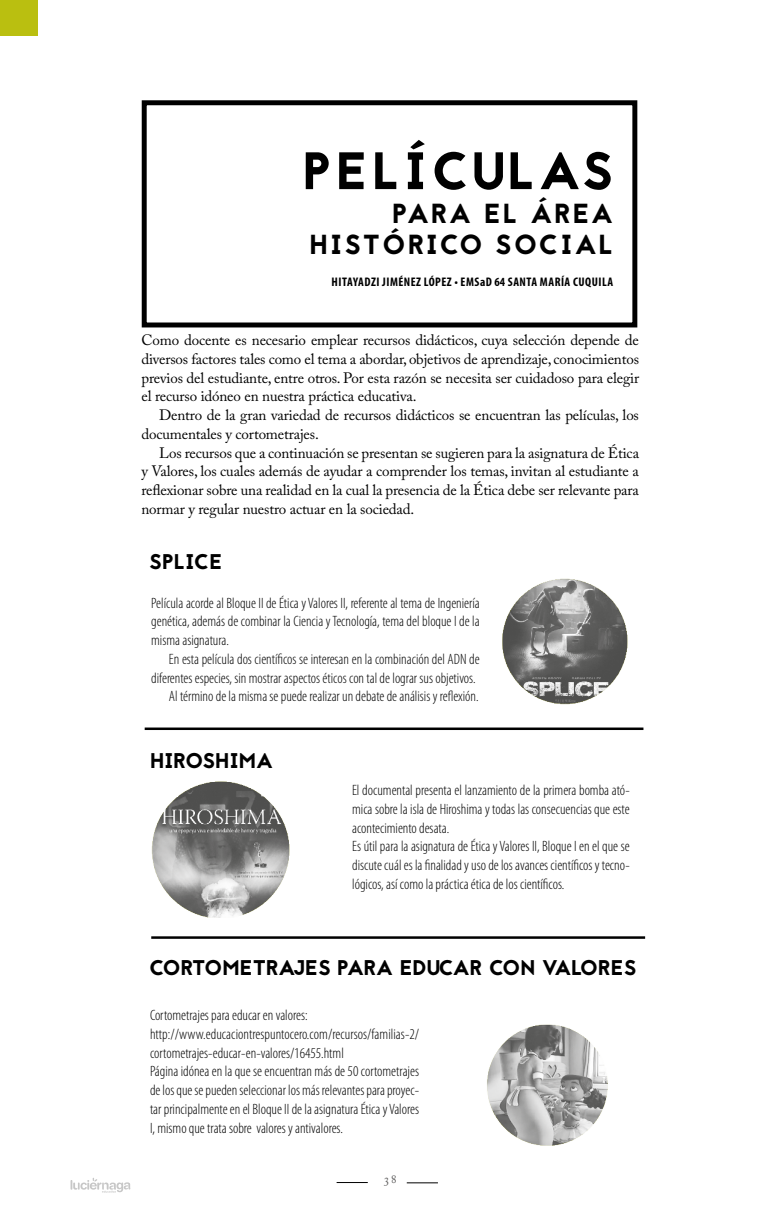
<style>
.page{position:relative;width:765px;height:1205px;background:#fff}
.page>*{position:absolute;margin:0;border:0;box-sizing:border-box;transform-origin:0 0}
.t1{font:52.5px "Jaapokki";letter-spacing:.08em;color:#000}
.t2{font:27.5px/31px "Jaapokki";letter-spacing:.075em;color:#000;text-align:right}
.t3{font:21.25px "Jaapokki";letter-spacing:-.01em;color:#000}
.t4{font:21.25px "Jaapokki";letter-spacing:.01em;color:#000}
.t5{font:300 condensed 15px/18.8px "Myriad Pro";color:#000}
.t6{font:15px/18.8px "Adobe Caslon Pro";letter-spacing:-.01em;color:#000;text-align:justify}
.t7{font:700 condensed 12.5px "Myriad Pro";letter-spacing:.04em;color:#000}
.t8{font:12.5px "Adobe Caslon Pro";color:#5f5e5e}
</style>
<div class="page">
<div style="left:0;top:0;width:38px;height:36px;background:#babf10"></div>
<hr style="left:407px;top:1182px;width:31px;height:1px;background:#000">
<hr style="left:337px;top:1182px;width:31px;height:1px;background:#000">
<svg style="left:71px;top:1178px;width:59px;height:14px"></svg>
<div style="left:142px;top:100px;width:495px;height:227px;border:5px solid #000"></div>
<hr style="left:145px;top:727px;width:498px;height:3px;background:#000">
<hr style="left:151px;top:936px;width:494px;height:3px;background:#000">
<img style="left:502px;top:578px;width:126px;height:127px">
<img style="left:487px;top:1024px;width:121px;height:121px">
<img style="left:151px;top:781px;width:139px;height:136px">
<h1 class="t1" style="left:302px;top:134px;width:312px">PELÍCULAS</h1>
<h2 class="t2" style="left:310px;top:198px;width:305px">PARA EL ÁREA<br>HISTÓRICO SOCIAL</h2>
<p class="t7" style="left:332px;top:275px;width:283px">HITAYADZI JIMÉNEZ LÓPEZ • EMSaD 64 SANTA MARÍA CUQUILA</p>
<p class="t6" style="left:141px;top:330px;width:499px">Como docente es necesario emplear recursos didácticos, cuya selección depende de diversos factores tales como el tema a abordar, objetivos de aprendizaje, conocimientos previos del estudiante, entre otros. Por esta razón se necesita ser cuidadoso para elegir el recurso idóneo en nuestra práctica educativa.</p>
<p class="t6" style="left:141px;top:405px;width:499px;text-indent:18px">Dentro de la gran variedad de recursos didácticos se encuentran las películas, los documentales y cortometrajes.</p>
<p class="t6" style="left:141px;top:443px;width:499px;text-indent:18px">Los recursos que a continuación se presentan se sugieren para la asignatura de Ética y Valores, los cuales además de ayudar a comprender los temas, invitan al estudiante a reflexionar sobre una realidad en la cual la presencia de la Ética debe ser relevante para normar y regular nuestro actuar en la sociedad.</p>
<h3 class="t4" style="left:149px;top:546px;width:74px">SPLICE</h3>
<p class="t5" style="left:151px;top:594px;width:330px;text-align:justify">Película acorde al Bloque II de Ética y Valores II, referente al tema de Ingeniería genética, además de combinar la Ciencia y Tecnología, tema del bloque I de la misma asignatura.</p>
<p class="t5" style="left:151px;top:650px;width:330px;text-align:right">En esta película dos científicos se interesan en la combinación del ADN de diferentes especies, sin mostrar aspectos éticos con tal de lograr sus objetivos.<br>Al término de la misma se puede realizar un debate de análisis y reflexión.</p>
<h3 class="t4" style="left:150px;top:745px;width:125px">HIROSHIMA</h3>
<p class="t5" style="left:352px;top:781px;width:279px">El documental presenta el lanzamiento de la primera bomba ató&shy;mica sobre la isla de Hiroshima y todas las consecuencias que este acontecimiento desata.<br>Es útil para la asignatura de Ética y Valores II, Bloque I en el que se discute cuál es la finalidad y uso de los avances científicos y tecno&shy;lógicos, así como la práctica ética de los científicos.</p>
<h3 class="t3" style="left:149px;top:953px;width:489px">CORTOMETRAJES PARA EDUCAR CON VALORES</h3>
<p class="t5" style="left:150px;top:1006px;width:271px">Cortometrajes para educar en valores: http://www.educaciontrespuntocero.com/recursos/familias-2/ cortometrajes-educar-en-valores/16455.html<br>Página idónea en la que se encuentran más de 50 cortometrajes de los que se pueden seleccionar los más relevantes para proyec&shy;tar principalmente en el Bloque II de la asignatura Ética y Valores I, mismo que trata sobre valores y antivalores.</p>
<p class="t8" style="left:384px;top:1171px;width:15px">38</p>
</div>
